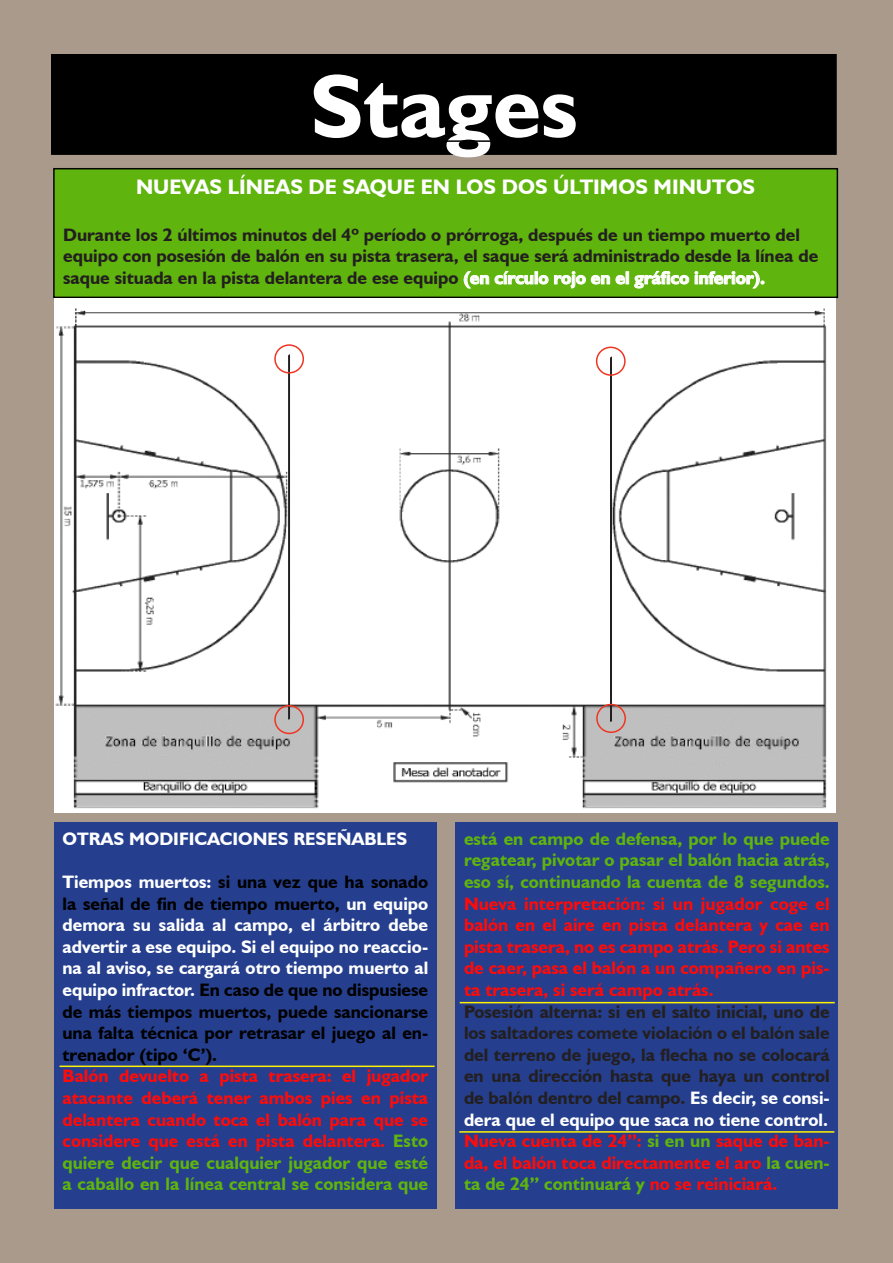
<style>
.page{position:relative;width:893px;height:1263px;background:#a99a8c}
.page>*{position:absolute;margin:0;border:0;box-sizing:border-box;transform-origin:0 0}
.t1{font:700 90px "Humanist 521 BT";color:#fff}
.t2{font:700 21px "Humanist 521 BT";color:#fff}
.t3{font:700 18px/21.6px "Humanist 521 BT";color:#ff0b09;text-align:justify}
.t4{font:700 18px/21.6px "Humanist 521 BT";color:#231f20}
.t5{font:700 18px/21.6px "Humanist 521 BT";color:#000;text-align:justify}
.t6{font:700 18px "Humanist 521 BT";color:#fff}
.s1{color:#fff}
.s2{color:#5fb40d}
</style>
<div class="page">
<div style="left:51px;top:54px;width:786px;height:101px;background:#000;border:2px solid #000"></div>
<div style="left:54px;top:823px;width:383px;height:386px;background:#253f8e"></div>
<div style="left:54px;top:169px;width:783px;height:128px;background:#5fb40d"></div>
<svg style="left:463px;top:271px;width:302px;height:18px"></svg>
<div style="left:53px;top:168px;width:785px;height:130px;border:2px solid #040503"></div>
<img style="left:54px;top:298px;width:781px;height:515px">
<svg style="left:288px;top:354px;width:2px;height:366px"></svg>
<svg style="left:610px;top:356px;width:2px;height:366px"></svg>
<div style="left:274px;top:344px;width:30px;height:30px;border:2px solid #ef3522;border-radius:50%"></div>
<div style="left:596px;top:347px;width:30px;height:29px;border:2px solid #ef3522;border-radius:50%"></div>
<div style="left:596px;top:704px;width:30px;height:29px;border:2px solid #ef3522;border-radius:50%"></div>
<div style="left:274px;top:705px;width:30px;height:29px;border:2px solid #ef3522;border-radius:50%"></div>
<div style="left:455px;top:823px;width:383px;height:386px;background:#253f8e"></div>
<hr style="left:60px;top:1065px;width:375px;height:2px;background:#fff101">
<hr style="left:460px;top:1002px;width:375px;height:1px;background:#fff101">
<hr style="left:459px;top:1131px;width:375px;height:2px;background:#fff101">
<p class="t1" style="left:310px;top:50px;width:270px">Stages</p>
<p class="t2" style="left:136px;top:174px;width:621px">NUEVAS LÍNEAS DE SAQUE EN LOS DOS ÚLTIMOS MINUTOS</p>
<p class="t4" style="left:63px;top:223px;width:757px">Durante los 2 últimos minutos del 4º período o prórroga, después de un tiempo muerto del equipo con posesión de balón en su pista trasera, el saque será administrado desde la línea de saque situada en la pista delantera de ese equipo <span class="s1">(en círculo rojo en el gráfico inferior).</span></p>
<p class="t6" style="left:63px;top:827px;width:346px">OTRAS MODIFICACIONES RESEÑABLES</p>
<p class="t5" style="left:63px;top:871px;width:367px"><span class="s1">Tiempos muertos:</span> si una vez que ha sonado la señal de fin de tiempo muerto, <span class="s1">un equipo demora su salida al campo, el árbitro debe advertir a ese equipo. Si el equipo no reaccio&shy;na al aviso, se cargará otro tiempo muerto al equipo infractor.</span> En caso de que no dispusiese de más tiempos muertos, puede sancionarse una falta técnica por retrasar el juego al en&shy;trenador (tipo ‘C’).</p>
<p class="t3" style="left:63px;top:1065px;width:367px">Balón devuelto a pista trasera: el jugador atacante deberá tener ambos pies en pista delantera cuando toca el balón para que se considere que está en pista delantera. <span class="s2">Esto quiere decir que cualquier jugador que esté a caballo en la línea central se considera que</span></p>
<p class="t3" style="left:464px;top:827px;width:367px"><span class="s2">está en campo de defensa, por lo que puede regatear, pivotar o pasar el balón hacia atrás, eso sí, continuando la cuenta de 8 segundos.<br></span>Nueva interpretación: si un jugador coge el balón en el aire en pista delantera y cae en pista trasera, no es campo atrás. Pero si antes de caer, pasa el balón a un compañero en pis&shy;ta trasera, si será campo atrás.</p>
<p class="t4" style="left:464px;top:1000px;width:367px;text-align:justify">Posesión alterna: si en el salto inicial, uno de los saltadores comete violación o el balón sale del terreno de juego, la flecha no se colocará en una dirección hasta que haya un control de balón dentro del campo. <span class="s1">Es decir, se consi&shy;dera que el equipo que saca no tiene control.</span></p>
<p class="t3" style="left:464px;top:1130px;width:367px">Nueva cuenta de 24”: <span class="s2">si en un</span> saque de ban&shy;da, el balón toca directamente el aro <span class="s2">la cuen&shy;ta de 24” continuará y</span> no se reiniciará.</p>
</div>
